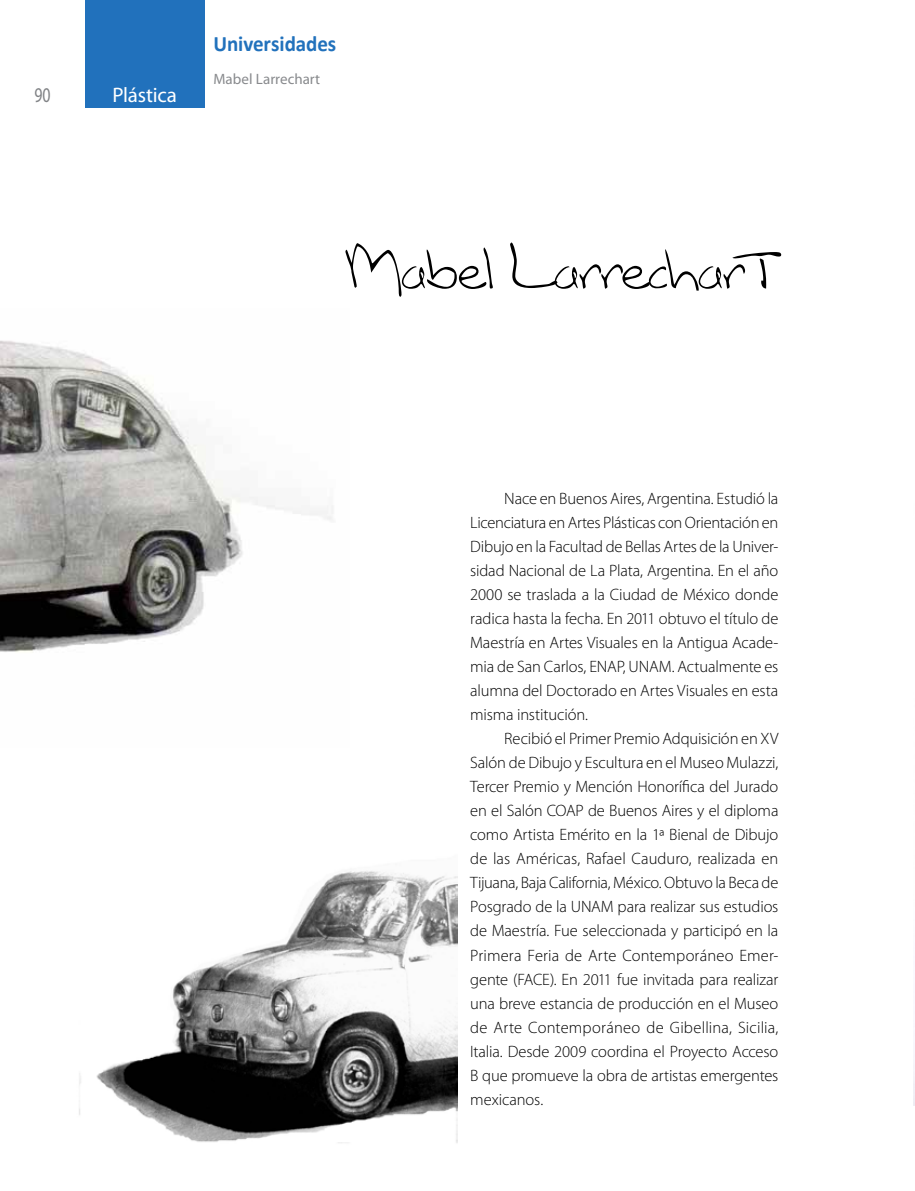
<style>
.page{position:relative;width:915px;height:1191px;background:#fff}
.page>*{position:absolute;margin:0;border:0;box-sizing:border-box;transform-origin:0 0}
.t1{font:67.5px "CHEVY";letter-spacing:.01em;color:#000}
.t2{font:700 22.05px "Calibri";letter-spacing:-.005em;color:#2171bc;scale:.95 1}
.t3{font:21px "Myriad Pro";letter-spacing:-.01em;color:#fff}
.t4{font:21px "Myriad Pro";color:#808285;scale:.75 1}
.t5{font:300 16.5px/24px "Myriad Pro";letter-spacing:-.005em;color:#000;text-align:justify}
.t6{font:15px "Myriad Pro";letter-spacing:.005em;color:#888a8d}
</style>
<div class="page">
<div style="left:85px;top:0;width:119px;height:108px;background:#2171bc"></div>
<img style="left:0;top:340px;width:333px;height:312px">
<img style="left:79px;top:871px;width:378px;height:272px">
<img style="left:913px;top:1065px;width:1px;height:41px">
<p class="t4" style="left:34px;top:82px;width:23px">90</p>
<p class="t3" style="left:112px;top:82px;width:66px">Plástica</p>
<h2 class="t2" style="left:213px;top:29px;width:131px">Universidades</h2>
<p class="t6" style="left:213px;top:70px;width:108px">Mabel Larrechart</p>
<h1 class="t1" style="left:345px;top:225px;width:431px">Mabel Larrechart</h1>
<p class="t5" style="left:470px;top:486px;width:309px;text-indent:34px">Nace en Buenos Aires, Argentina. Estudió la Licenciatura en Artes Plásticas con Orientación en Dibujo en la Facultad de Bellas Artes de la Univer&shy;sidad Nacional de La Plata, Argentina. En el año 2000 se traslada a la Ciudad de México donde radica hasta la fecha. En 2011 obtuvo el título de Maestría en Artes Visuales en la Antigua Acade&shy;mia de San Carlos, ENAP, UNAM. Actualmente es alumna del Doctorado en Artes Visuales en esta misma institución.</p>
<p class="t5" style="left:470px;top:726px;width:309px;text-indent:34px">Recibió el Primer Premio Adquisición en XV Salón de Dibujo y Escultura en el Museo Mulazzi, Tercer Premio y Mención Honorífica del Jurado en el Salón COAP de Buenos Aires y el diploma como Artista Emérito en la 1ª Bienal de Dibujo de las Américas, Rafael Cauduro, realizada en Tijuana, Baja California, México. Obtuvo la Beca de Posgrado de la UNAM para realizar sus estudios de Maestría. Fue seleccionada y participó en la Primera Feria de Arte Contemporáneo Emer&shy;gente (FACE). En 2011 fue invitada para realizar una breve estancia de producción en el Museo de Arte Contemporáneo de Gibellina, Sicilia, Italia. Desde 2009 coordina el Proyecto Acceso B que promueve la obra de artistas emergentes mexicanos.</p>
</div>
